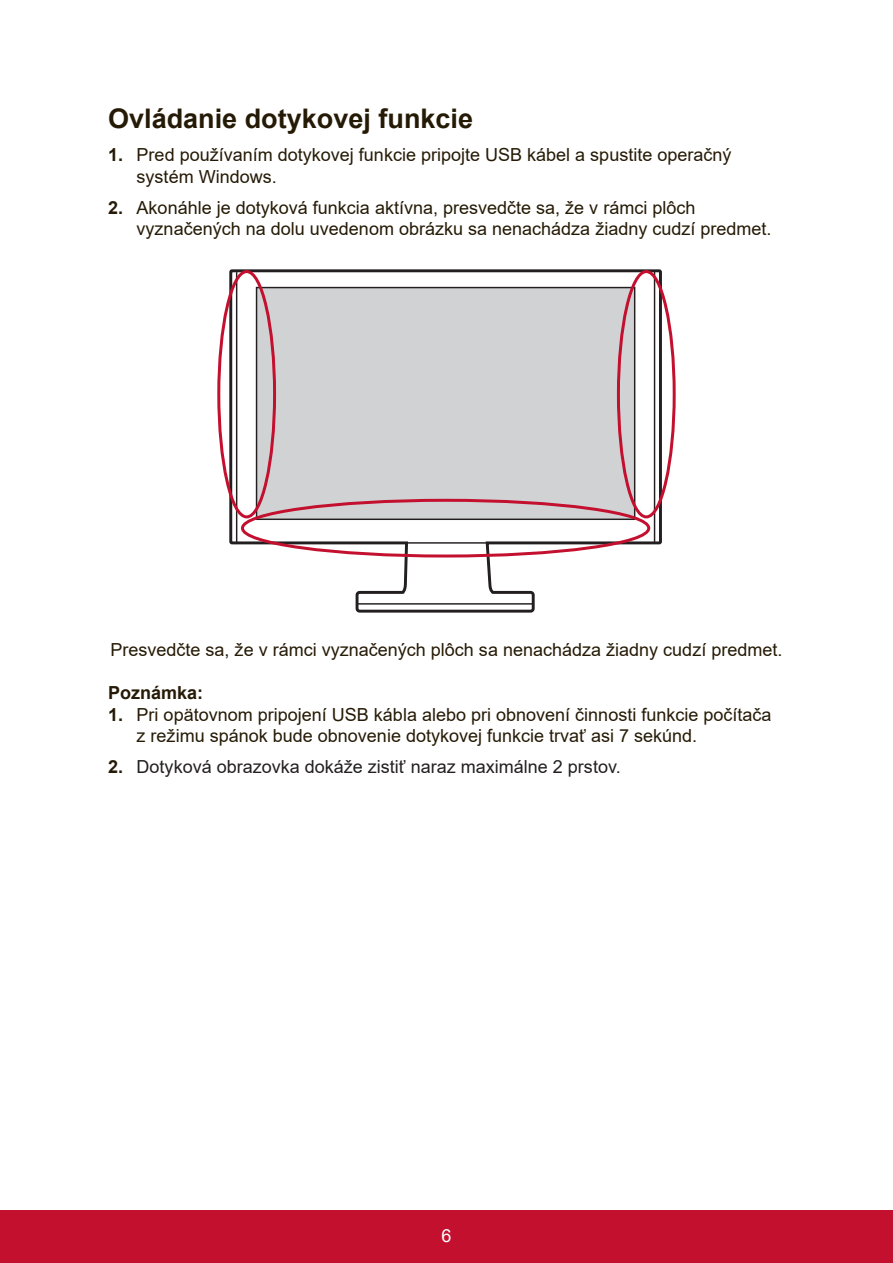
<style>
.page{position:relative;width:893px;height:1263px;background:#fff}
.page>*{position:absolute;margin:0;border:0;box-sizing:border-box;transform-origin:0 0}
.t1{font:700 27px "Arial";color:#251a05}
.t2{font:18px/21.6px "Arial";color:#251a05}
.t3{font:18px "Arial";color:#231f20}
.t4{font:700 18px "Arial";color:#251a05}
.t5{font:18px "Arial";color:#fff}
.s1{font-weight:700}
.s2{font-weight:700;color:#251a05}
</style>
<div class="page">
<div style="left:0;top:1210px;width:892px;height:53px;background:#c3102f"></div>
<svg style="left:229px;top:269px;width:432px;height:343px"></svg>
<div style="left:256px;top:287px;width:379px;height:233px;background:#d1d2d4;border:1px solid #231f20"></div>
<div style="left:241px;top:499px;width:409px;height:58px;border:3px solid #c3102f;border-radius:50%"></div>
<div style="left:616px;top:270px;width:59px;height:248px;border:3px solid #c3102f;border-radius:50%"></div>
<div style="left:217px;top:270px;width:59px;height:248px;border:3px solid #c3102f;border-radius:50%"></div>
<h1 class="t1" style="left:108px;top:99px;width:366px">Ovládanie dotykovej funkcie</h1>
<p class="t2" style="left:136px;top:144px;width:596px;text-indent:-28px"><span class="s1">1.</span> Pred používaním dotykovej funkcie pripojte USB kábel a spustite operačný systém Windows.</p>
<p class="t2" style="left:136px;top:196px;width:636px;text-indent:-28px"><span class="s1">2.</span> Akonáhle je dotyková funkcia aktívna, presvedčte sa, že v rámci plôch vyznačených na dolu uvedenom obrázku sa nenachádza žiadny cudzí predmet.</p>
<p class="t2" style="left:110px;top:638px;width:673px">Presvedčte sa, že v rámci vyznačených plôch sa nenachádza žiadny cudzí predmet.</p>
<p class="t4" style="left:108px;top:680px;width:97px">Poznámka:</p>
<p class="t2" style="left:136px;top:703px;width:636px;text-indent:-28px"><span class="s1">1.</span> Pri opätovnom pripojení USB kábla alebo pri obnovení činnosti funkcie počítača z režimu spánok bude obnovenie dotykovej funkcie trvať asi 7 sekúnd.</p>
<p class="t3" style="left:108px;top:754px;width:514px"><span class="s2">2.</span> Dotyková obrazovka dokáže zistiť naraz maximálne 2 prstov.</p>
<p class="t5" style="left:441px;top:1223px;width:12px">6</p>
</div>
